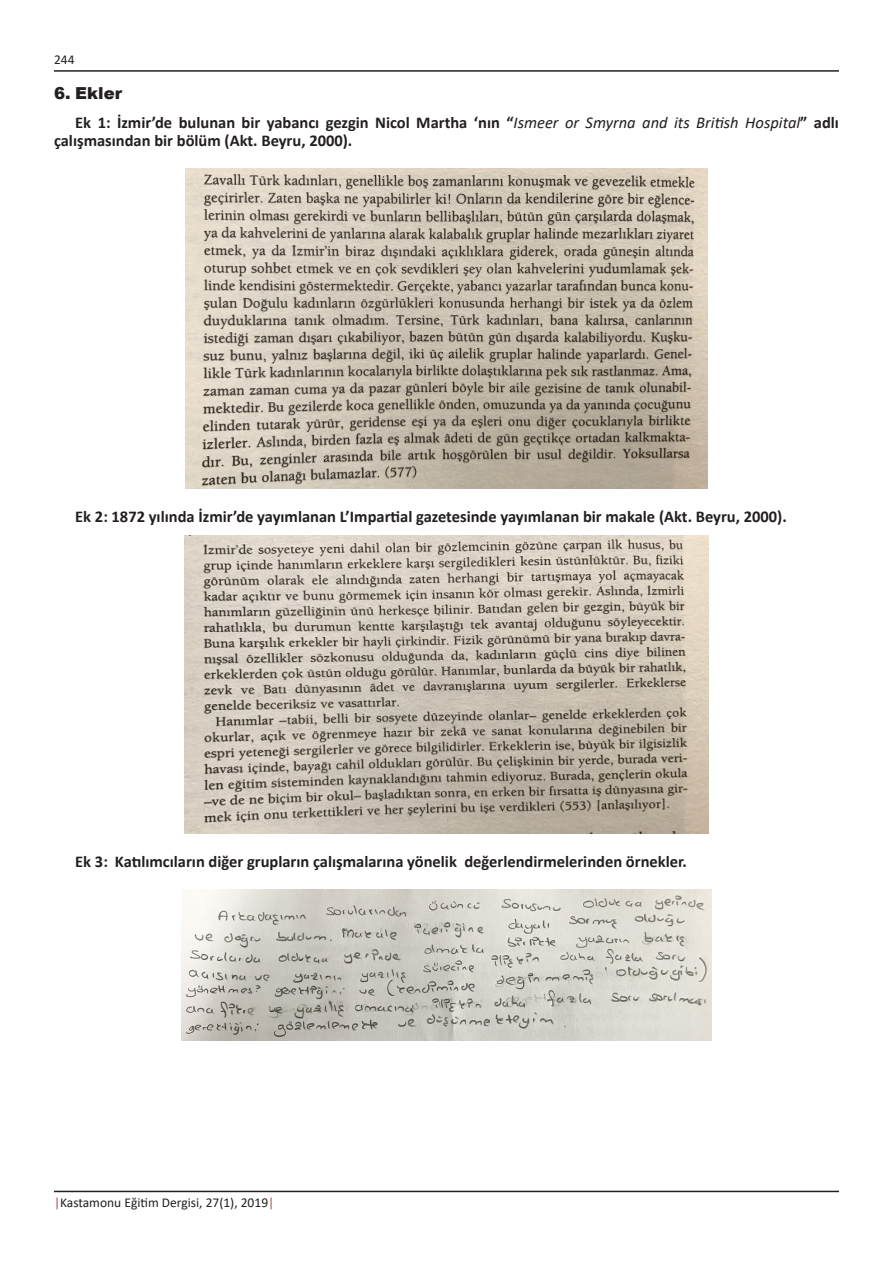
<style>
.page{position:relative;width:893px;height:1263px;background:#fff}
.page>*{position:absolute;margin:0;border:0;box-sizing:border-box;transform-origin:0 0}
.metin_koyu{font:700 16.5px/18px "Calibri";color:#231f20}
.t1{font:900 16.5px "Arial";color:#231f20}
.t2{font:13.5px "Calibri";color:#231f20}
.s1{font-weight:400;font-style:italic}
.s2{font-weight:300;color:#8c171b}
</style>
<div class="page">
<hr style="left:54px;top:1191px;width:785px;height:1px;background:#231f20">
<hr style="left:54px;top:70px;width:785px;height:2px;background:#231f20">
<img style="left:185px;top:169px;width:523px;height:320px">
<img style="left:185px;top:535px;width:523px;height:299px">
<img style="left:181px;top:889px;width:531px;height:151px">
<p class="t2" style="left:54px;top:50px;width:22px">244</p>
<p class="t1" style="left:54px;top:82px;width:70px">6. Ekler</p>
<p class="metin_koyu" style="left:54px;top:113px;width:786px;text-indent:21px">Ek 1: İzmir’de bulunan bir yabancı gezgin Nicol Martha ‘nın “<span class="s1">Ismeer or Smyrna and its British Hospital</span>” adlı çalışmasından bir bölüm (Akt. Beyru, 2000).</p>
<p class="metin_koyu" style="left:75px;top:507px;width:713px">Ek 2: 1872 yılında İzmir’de yayımlanan L’Impartial gazetesinde yayımlanan bir makale (Akt. Beyru, 2000).</p>
<p class="metin_koyu" style="left:75px;top:852px;width:613px">Ek 3: Katılımcıların diğer grupların çalışmalarına yönelik değerlendirmelerinden örnekler.</p>
<p class="t2" style="left:54px;top:1193px;width:222px"><span class="s2">|</span>Kastamonu Eğitim Dergisi, 27(1), 2019<span class="s2">|</span></p>
</div>
